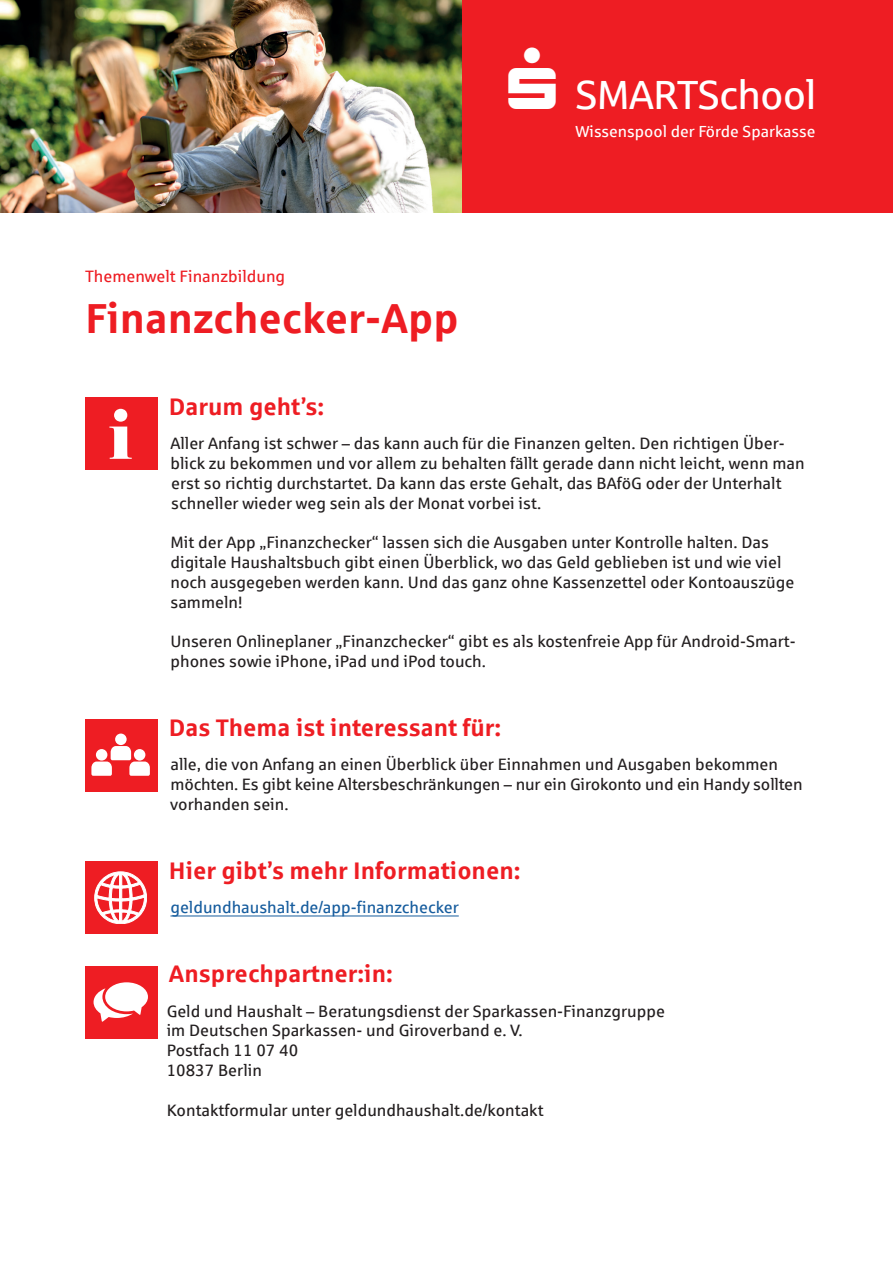
<style>
.page{position:relative;width:893px;height:1263px;background:#fff}
.page>*{position:absolute;margin:0;border:0;box-sizing:border-box;transform-origin:0 0}
.t1{font:68.1px "Elephant";color:#fff}
.t2{font:700 42px "Sparkasse Rg";color:#ee1d23}
.t3{font:40.8px "Sparkasse Rg";letter-spacing:-.02em;color:#fff}
.t4{font:700 24px "Sparkasse Rg";color:#ee1d23}
.t5{font:16.5px/19.8px "Sparkasse Rg";color:#231f20}
.t6{font:16.5px "Sparkasse Rg";color:#175d9e}
.t7{font:16.5px "Sparkasse Rg";color:#ee1d23}
.t8{font:16.05px "Sparkasse Rg";color:#fff}
</style>
<div class="page">
<div style="left:446px;top:0;width:447px;height:213px;background:#ee1d23"></div>
<img style="left:0;top:0;width:462px;height:213px">
<hr style="left:170px;top:915px;width:289px;height:1px;background:#175d9e">
<div style="left:85px;top:397px;width:72px;height:72px;background:#ee1d23"></div>
<div style="left:85px;top:719px;width:72px;height:72px;background:#ee1d23"></div>
<div style="left:85px;top:861px;width:72px;height:72px;background:#ee1d23"></div>
<div style="left:85px;top:966px;width:72px;height:72px;background:#ee1d23"></div>
<svg style="left:95px;top:872px;width:52px;height:52px"></svg>
<svg style="left:94px;top:982px;width:54px;height:40px"></svg>
<div style="left:115px;top:733px;width:12px;height:12px;background:#fff;border-radius:50%"></div>
<svg style="left:91px;top:746px;width:59px;height:30px"></svg>
<p class="t7" style="left:85px;top:267px;width:202px">Themenwelt Finanzbildung</p>
<h2 class="t2" style="left:85px;top:291px;width:375px">Finanzchecker-App</h2>
<h3 class="t3" style="left:576px;top:70px;width:242px">SMARTSchool</h3>
<p class="t8" style="left:576px;top:121px;width:241px">Wissenspool der Förde Sparkasse</p>
<h1 class="t1" style="left:109px;top:392px;width:25px">i</h1>
<h3 class="t4" style="left:169px;top:391px;width:157px">Darum geht’s:</h3>
<p class="t5" style="left:170px;top:433px;width:636px">Aller Anfang ist schwer – das kann auch für die Finanzen gelten. Den richtigen Über&shy;blick zu bekommen und vor allem zu behalten fällt gerade dann nicht leicht, wenn man erst so richtig durchstartet. Da kann das erste Gehalt, das BAföG oder der Unterhalt schneller wieder weg sein als der Monat vorbei ist.</p>
<p class="t5" style="left:170px;top:532px;width:625px">Mit der App „Finanzchecker“ lassen sich die Ausgaben unter Kontrolle halten. Das digitale Haushaltsbuch gibt einen Überblick, wo das Geld geblieben ist und wie viel noch ausgegeben werden kann. Und das ganz ohne Kassenzettel oder Kontoauszüge sammeln!</p>
<p class="t5" style="left:170px;top:631px;width:627px">Unseren Onlineplaner „Finanzchecker“ gibt es als kostenfreie App für Android-Smart&shy;phones sowie iPhone, iPad und iPod touch.</p>
<h3 class="t4" style="left:169px;top:712px;width:334px">Das Thema ist interessant für:</h3>
<p class="t5" style="left:170px;top:754px;width:634px">alle, die von Anfang an einen Überblick über Einnahmen und Ausgaben bekommen möchten. Es gibt keine Altersbeschränkungen – nur ein Girokonto und ein Handy sollten vorhanden sein.</p>
<h3 class="t4" style="left:169px;top:855px;width:353px">Hier gibt’s mehr Informationen:</h3>
<p class="t6" style="left:170px;top:897px;width:290px">geldundhaushalt.de/app-finanzchecker</p>
<h3 class="t4" style="left:169px;top:958px;width:225px">Ansprechpartner:in:</h3>
<p class="t5" style="left:167px;top:1000px;width:500px">Geld und Haushalt – Beratungsdienst der Sparkassen-Finanzgruppe im Deutschen Sparkassen- und Giroverband e. V.<br>Postfach 11 07 40<br>10837 Berlin</p>
<p class="t5" style="left:167px;top:1099px;width:378px">Kontaktformular unter geldundhaushalt.de/kontakt</p>
</div>
